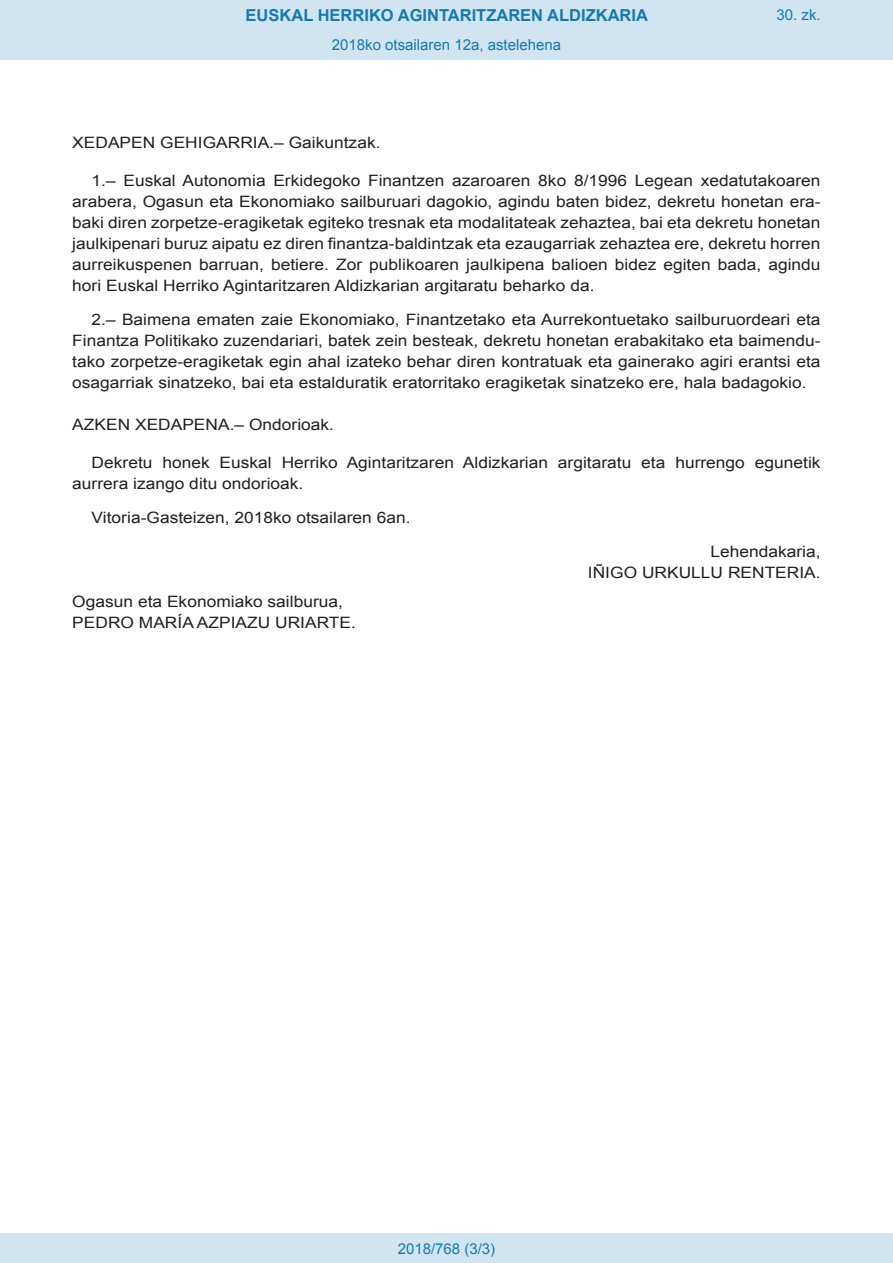
<style>
.page{position:relative;width:893px;height:1263px;background:#fff}
.page>*{position:absolute;margin:0;border:0;box-sizing:border-box;transform-origin:0 0}
.t1{font:700 16.5px "Arial";color:#1879ad}
.BOPVDetalle{font:15.6px/21px "Arial";color:#231f20;text-align:justify;scale:1.11 1}
.BOPVDisposicionTitul{font:15.6px "Arial";color:#231f20;scale:1.11 1}
.BOPVFirmaLugFec{font:15.6px "Arial";color:#231f20;scale:1.11 1}
.BOPVFirmaPuesto{font:15.6px "Arial";color:#231f20;scale:1.11 1}
.BOPVFirmaNombre{font:15.6px "Arial";color:#231f20;scale:1.11 1}
.BOPVNombreLehen2{font:15.6px "Arial";color:#231f20;scale:1.11 1}
.BOPVPuestoLehen2{font:15.6px "Arial";color:#231f20;scale:1.11 1}
.Paginacion_Centro{font:15px "Arial";color:#1879ad}
</style>
<div class="page">
<div style="left:0;top:0;width:893px;height:60px;background:#d0e5f0"></div>
<div style="left:0;top:1233px;width:893px;height:30px;background:#d0e5f0"></div>
<p class="t1" style="left:246px;top:4px;width:404px">EUSKAL HERRIKO AGINTARITZAREN ALDIZKARIA</p>
<p class="Paginacion_Centro" style="left:332px;top:35px;width:231px">2018ko otsailaren 12a, astelehena</p>
<p class="Paginacion_Centro" style="left:776px;top:5px;width:46px">30. zk.</p>
<p class="BOPVDisposicionTitul" style="left:72px;top:132px;width:279px">XEDAPEN GEHIGARRIA.– Gaikuntzak.</p>
<p class="BOPVDetalle" style="left:72px;top:170px;width:676px;text-indent:19px">1.– Euskal Autonomia Erkidegoko Finantzen azaroaren 8ko 8/1996 Legean xedatutakoaren arabera, Ogasun eta Ekonomiako sailburuari dagokio, agindu baten bidez, dekretu honetan era&shy;baki diren zorpetze-eragiketak egiteko tresnak eta modalitateak zehaztea, bai eta dekretu honetan jaulkipenari buruz aipatu ez diren finantza-baldintzak eta ezaugarriak zehaztea ere, dekretu horren aurreikuspenen barruan, betiere. Zor publikoaren jaulkipena balioen bidez egiten bada, agindu hori Euskal Herriko Agintaritzaren Aldizkarian argitaratu beharko da.</p>
<p class="BOPVDetalle" style="left:72px;top:309px;width:676px;text-indent:19px">2.– Baimena ematen zaie Ekonomiako, Finantzetako eta Aurrekontuetako sailburuordeari eta Finantza Politikako zuzendariari, batek zein besteak, dekretu honetan erabakitako eta baimendu&shy;tako zorpetze-eragiketak egin ahal izateko behar diren kontratuak eta gainerako agiri erantsi eta osagarriak sinatzeko, bai eta estalduratik eratorritako eragiketak sinatzeko ere, hala badagokio.</p>
<p class="BOPVDisposicionTitul" style="left:72px;top:414px;width:237px">AZKEN XEDAPENA.– Ondorioak.</p>
<p class="BOPVDetalle" style="left:72px;top:452px;width:676px;text-indent:19px">Dekretu honek Euskal Herriko Agintaritzaren Aldizkarian argitaratu eta hurrengo egunetik aurrera izango ditu ondorioak.</p>
<p class="BOPVFirmaLugFec" style="left:92px;top:507px;width:289px">Vitoria-Gasteizen, 2018ko otsailaren 6an.</p>
<p class="BOPVPuestoLehen2" style="left:710px;top:541px;width:101px">Lehendakaria,</p>
<p class="BOPVNombreLehen2" style="left:588px;top:562px;width:211px">IÑIGO URKULLU RENTERIA.</p>
<p class="BOPVFirmaPuesto" style="left:72px;top:591px;width:245px">Ogasun eta Ekonomiako sailburua,</p>
<p class="BOPVFirmaNombre" style="left:72px;top:612px;width:257px">PEDRO MARÍA AZPIAZU URIARTE.</p>
<p class="Paginacion_Centro" style="left:398px;top:1238px;width:99px">2018/768 (3/3)</p>
</div>
